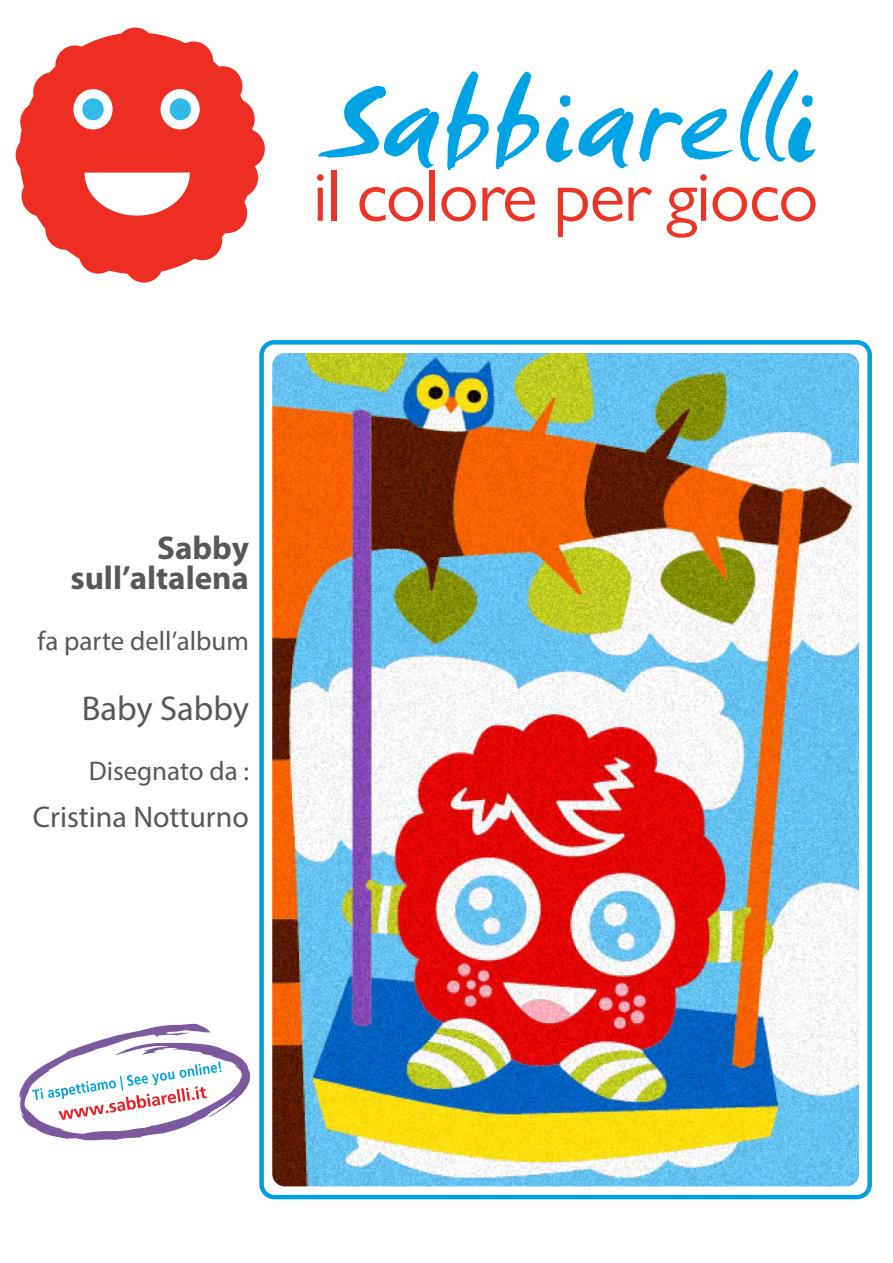
<style>
.page{position:relative;width:893px;height:1263px;background:#fff}
.page>*{position:absolute;margin:0;border:0;box-sizing:border-box;transform-origin:0 0}
.t1{font:34.5px "Myriad Pro";color:#58585a}
.t2{font:700 33px/30px "Myriad Pro";color:#58585a;text-align:right}
.t3{font:30px "Myriad Pro";color:#58585a}
.t4{font:27px "Myriad Pro";color:#58585a}
</style>
<div class="page">
<div style="left:19px;top:32px;width:236px;height:242px;background:#ee2e22;border-radius:50%"></div>
<div style="left:45px;top:209px;width:40px;height:41px;background:#ee2e22;border-radius:50%"></div>
<div style="left:55px;top:45px;width:40px;height:41px;background:#ee2e22;border-radius:50%"></div>
<div style="left:219px;top:157px;width:39px;height:41px;background:#ee2e22;border-radius:50%"></div>
<div style="left:174px;top:41px;width:39px;height:41px;background:#ee2e22;border-radius:50%"></div>
<div style="left:203px;top:66px;width:39px;height:40px;background:#ee2e22;border-radius:50%"></div>
<div style="left:215px;top:99px;width:40px;height:40px;background:#ee2e22;border-radius:50%"></div>
<div style="left:226px;top:129px;width:39px;height:40px;background:#ee2e22;border-radius:50%"></div>
<div style="left:183px;top:220px;width:39px;height:40px;background:#ee2e22;border-radius:50%"></div>
<div style="left:124px;top:242px;width:40px;height:41px;background:#ee2e22;border-radius:50%"></div>
<div style="left:79px;top:233px;width:39px;height:41px;background:#ee2e22;border-radius:50%"></div>
<div style="left:116px;top:28px;width:39px;height:40px;background:#ee2e22;border-radius:50%"></div>
<div style="left:208px;top:193px;width:39px;height:40px;background:#ee2e22;border-radius:50%"></div>
<div style="left:22px;top:176px;width:39px;height:40px;background:#ee2e22;border-radius:50%"></div>
<div style="left:16px;top:135px;width:39px;height:40px;background:#ee2e22;border-radius:50%"></div>
<div style="left:33px;top:72px;width:39px;height:40px;background:#ee2e22;border-radius:50%"></div>
<div style="left:20px;top:102px;width:39px;height:40px;background:#ee2e22;border-radius:50%"></div>
<div style="left:73px;top:89px;width:40px;height:40px;background:#fff;border-radius:50%"></div>
<div style="left:161px;top:89px;width:39px;height:40px;background:#fff;border-radius:50%"></div>
<svg style="left:85px;top:173px;width:105px;height:43px"></svg>
<div style="left:82px;top:98px;width:22px;height:22px;background:#30bbe8;border-radius:50%"></div>
<div style="left:170px;top:98px;width:21px;height:22px;background:#31bae7;border-radius:50%"></div>
<img style="left:272px;top:353px;width:587px;height:833px">
<div style="left:259px;top:340px;width:613px;height:859px;border:4px solid #009ee0;border-radius:13px"></div>
<svg style="left:19px;top:1024px;width:231px;height:116px"></svg>
<svg style="left:318px;top:86px;width:121px;height:82px"></svg>
<svg style="left:447px;top:71px;width:42px;height:99px"></svg>
<svg style="left:496px;top:72px;width:43px;height:97px"></svg>
<svg style="left:546px;top:95px;width:87px;height:73px"></svg>
<svg style="left:639px;top:108px;width:94px;height:54px"></svg>
<svg style="left:740px;top:70px;width:75px;height:93px"></svg>
<svg style="left:317px;top:174px;width:7px;height:47px"></svg>
<div style="left:331px;top:171px;width:5px;height:50px;background:#ed3426"></div>
<svg style="left:359px;top:187px;width:64px;height:34px"></svg>
<div style="left:430px;top:171px;width:5px;height:50px;background:#ed3426"></div>
<svg style="left:441px;top:187px;width:35px;height:34px"></svg>
<svg style="left:482px;top:187px;width:53px;height:34px"></svg>
<svg style="left:558px;top:187px;width:64px;height:50px"></svg>
<svg style="left:628px;top:187px;width:24px;height:34px"></svg>
<svg style="left:667px;top:174px;width:149px;height:64px"></svg>
<p class="t2" style="left:70px;top:532px;width:180px">Sabby sull’altalena</p>
<p class="t4" style="left:38px;top:624px;width:213px">fa parte dell’album</p>
<p class="t1" style="left:82px;top:687px;width:169px">Baby Sabby</p>
<p class="t4" style="left:89px;top:754px;width:162px">Disegnato da :</p>
<p class="t3" style="left:33px;top:798px;width:218px">Cristina Notturno</p>
</div>
